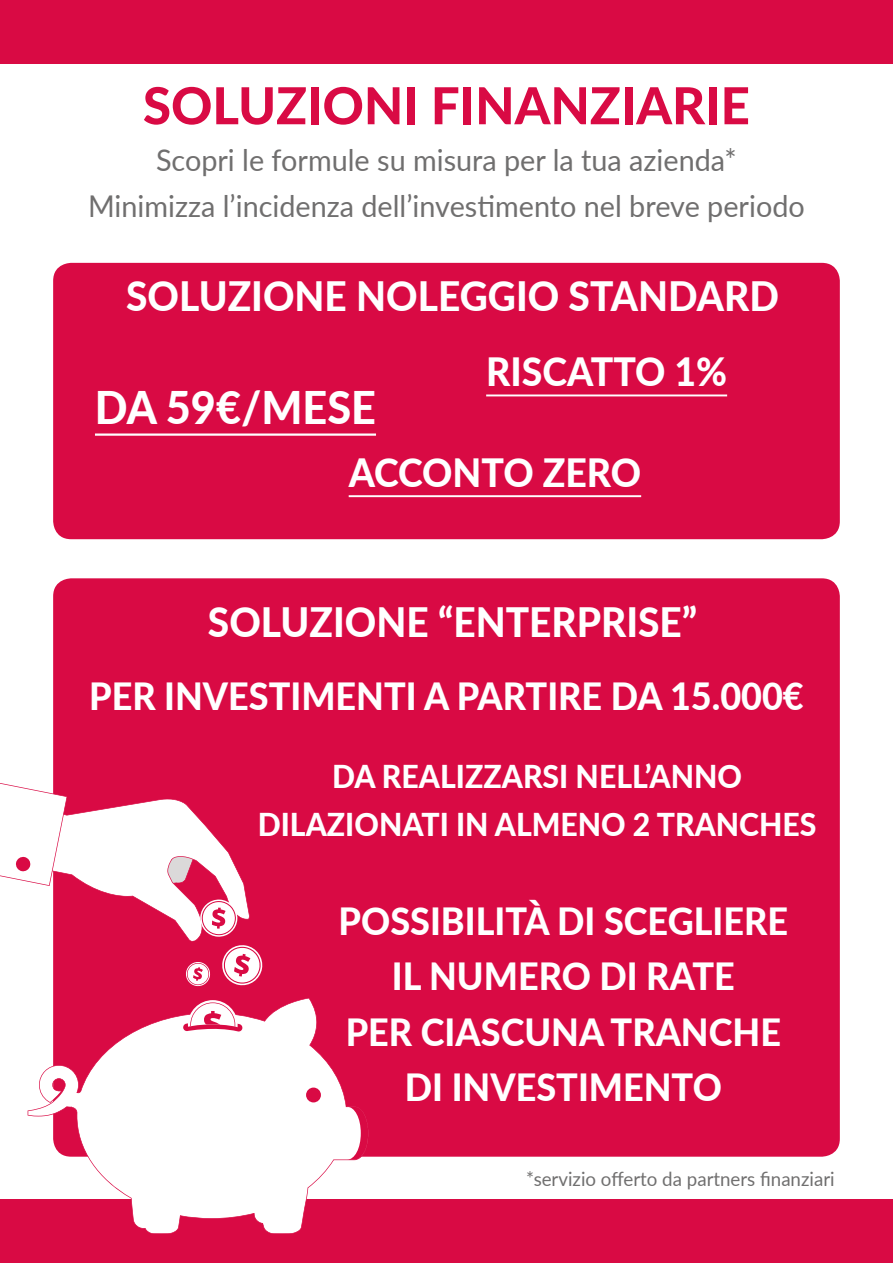
<style>
.page{position:relative;width:893px;height:1263px;background:#fff}
.page>*{position:absolute;margin:0;border:0;box-sizing:border-box;transform-origin:0 0}
.t1{font:800 51px "Lato";color:#d90a44}
.t2{font:800 45px "Lato";color:#fff;scale:.96 1}
.t3{font:800 40.5px "Lato";color:#fff;scale:.96 1}
.t4{font:800 39px "Lato";color:#fff;scale:.96 1}
.t5{font:800 37.5px/55.5px "Lato";color:#fff;text-align:center;scale:.96 1}
.t6{font:800 31.5px/48px "Lato";color:#fff;text-align:center;scale:.96 1}
.t7{font:30px/46.5px "Lato";color:#706f6f;text-align:center;scale:.96 1}
.t8{font:19.5px "Lato";color:#706f6f;scale:.96 1}
</style>
<div class="page">
<div style="left:0;top:1199px;width:893px;height:64px;background:#d90a44"></div>
<div style="left:0;top:0;width:893px;height:64px;background:#d90a44"></div>
<div style="left:53px;top:578px;width:787px;height:579px;background:#d90a44;border-radius:18px"></div>
<div style="left:53px;top:263px;width:787px;height:276px;background:#d90a44;border-radius:18px"></div>
<hr style="left:95px;top:433px;width:281px;height:3px;background:#fff">
<hr style="left:486px;top:394px;width:241px;height:2px;background:#fff">
<hr style="left:349px;top:495px;width:292px;height:2px;background:#fff">
<svg style="left:28px;top:998px;width:341px;height:236px;fill:#fff"></svg>
<svg style="left:347px;top:1107px;width:21px;height:53px"></svg>
<div style="left:306px;top:1087px;width:15px;height:15px;background:#d90a44;border-radius:50%"></div>
<svg style="left:183px;top:1000px;width:60px;height:31px"></svg>
<svg style="left:0;top:783px;width:263px;height:204px"></svg>
<h1 class="t1" style="left:143px;top:68px;width:608px">SOLUZIONI FINANZIARIE</h1>
<p class="t7" style="left:88px;top:135px;width:748px">Scopri le formule su misura per la tua azienda*<br>Minimizza l’incidenza dell’investimento nel breve periodo</p>
<p class="t3" style="left:126px;top:266px;width:681px">SOLUZIONE NOLEGGIO STANDARD</p>
<p class="t2" style="left:95px;top:374px;width:294px">DA 59€/MESE</p>
<p class="t4" style="left:486px;top:343px;width:252px">RISCATTO 1%</p>
<p class="t4" style="left:349px;top:444px;width:306px">ACCONTO ZERO</p>
<p class="t3" style="left:208px;top:592px;width:511px">SOLUZIONE “ENTERPRISE”</p>
<p class="t5" style="left:89px;top:667px;width:746px">PER INVESTIMENTI A PARTIRE DA 15.000€</p>
<p class="t6" style="left:258px;top:751px;width:584px">DA REALIZZARSI NELL’ANNO<br>DILAZIONATI IN ALMENO 2 TRANCHES</p>
<p class="t5" style="left:339px;top:892px;width:470px">POSSIBILITÀ DI SCEGLIERE<br>IL NUMERO DI RATE<br>PER CIASCUNA TRANCHE<br>DI INVESTIMENTO</p>
<p class="t8" style="left:526px;top:1165px;width:323px">*servizio offerto da partners finanziari</p>
</div>
